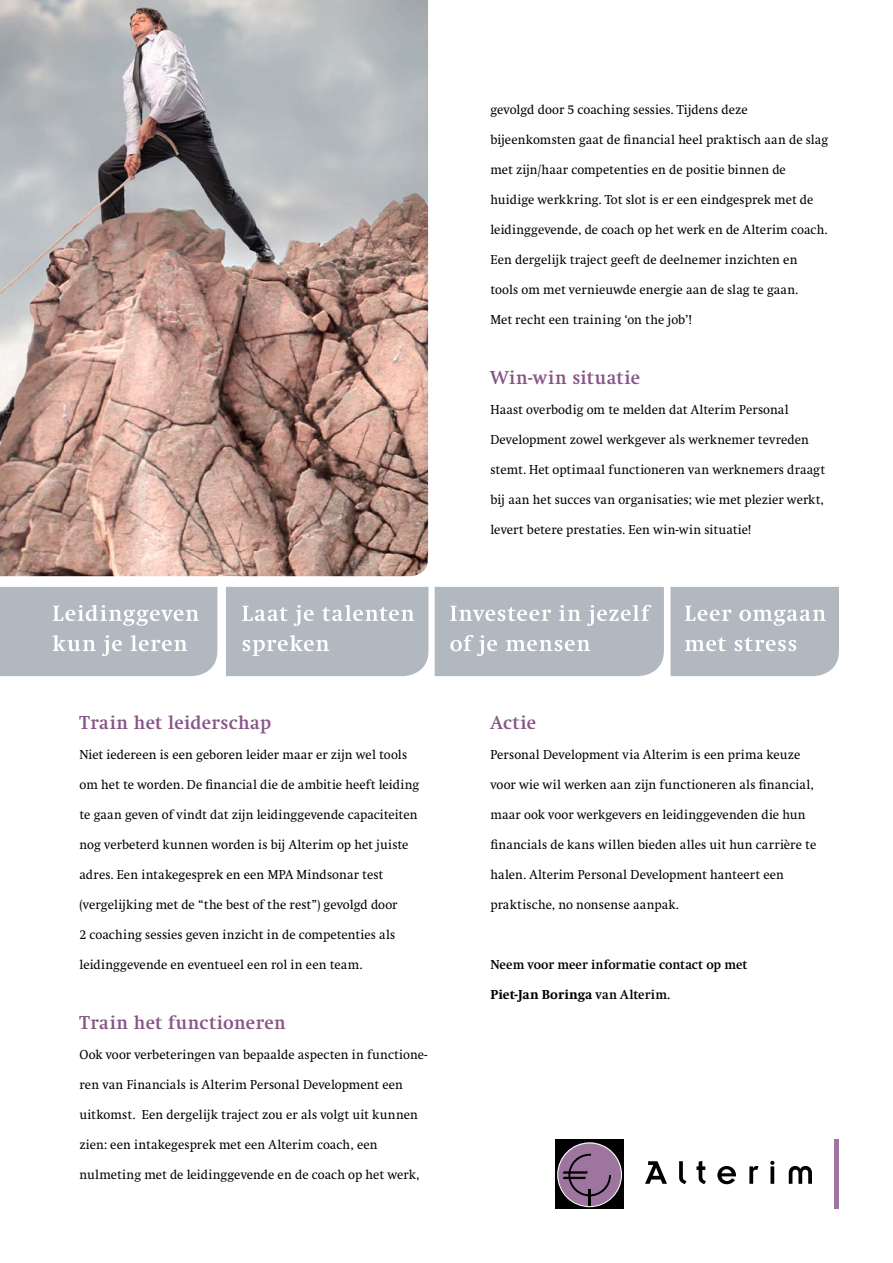
<style>
.page{position:relative;width:893px;height:1263px;background:#fff}
.page>*{position:absolute;margin:0;border:0;box-sizing:border-box;transform-origin:0 0}
.Standaard{font:700 19.5px "Swift";letter-spacing:.03em;color:#865688;scale:.95 1}
.Standaard-2{font:13.5px "Swift";letter-spacing:.005em;color:#000;scale:.95 1}
.Standaard-3{font:700 13.5px "Swift";color:#000;scale:.95 1}
.Standaard-4{font:800 13.5px "Swift";letter-spacing:.005em;color:#000;scale:.95 1}
.s1{font-weight:700}
</style>
<div class="page">
<img style="left:0;top:0;width:428px;height:576px">
<div style="left:556px;top:1140px;width:68px;height:69px;background:#000"></div>
<svg style="left:557px;top:1142px;width:65px;height:65px"></svg>
<div style="left:559px;top:1144px;width:61px;height:62px;background:#9d759e;border-radius:50%"></div>
<div style="left:559px;top:1144px;width:62px;height:62px;border:1px solid #9d759e;border-radius:50%"></div>
<svg style="left:563px;top:1154px;width:48px;height:52px"></svg>
<hr style="left:835px;top:1140px;width:4px;height:69px;background:#9d759e">
<svg style="left:645px;top:1161px;width:22px;height:23px"></svg>
<svg style="left:679px;top:1161px;width:7px;height:23px"></svg>
<svg style="left:696px;top:1161px;width:10px;height:23px"></svg>
<svg style="left:717px;top:1166px;width:19px;height:18px"></svg>
<svg style="left:749px;top:1166px;width:9px;height:18px"></svg>
<svg style="left:770px;top:1161px;width:4px;height:4px"></svg>
<svg style="left:770px;top:1166px;width:4px;height:18px"></svg>
<svg style="left:789px;top:1166px;width:23px;height:18px"></svg>
<svg style="left:0;top:587px;width:217px;height:89px;background:#b8bdc4"></svg>
<svg style="left:226px;top:587px;width:202px;height:89px;background:#b7bdc4"></svg>
<svg style="left:435px;top:587px;width:229px;height:89px;background:#b8bdc5"></svg>
<svg style="left:670px;top:587px;width:169px;height:89px;background:#b8bec5"></svg>
<p class="Standaard-2" style="left:490px;top:102px;width:272px">gevolgd door 5 coaching sessies. Tijdens deze</p>
<p class="Standaard-2" style="left:490px;top:132px;width:357px">bijeenkomsten gaat de financial heel praktisch aan de slag</p>
<p class="Standaard-2" style="left:490px;top:162px;width:312px">met zijn/haar competenties en de positie binnen de</p>
<p class="Standaard-2" style="left:490px;top:192px;width:341px">huidige werkkring. Tot slot is er een eindgesprek met de</p>
<p class="Standaard-2" style="left:490px;top:222px;width:356px">leidinggevende, de coach op het werk en de Alterim coach.</p>
<p class="Standaard-2" style="left:490px;top:252px;width:325px">Een dergelijk traject geeft de deelnemer inzichten en</p>
<p class="Standaard-2" style="left:490px;top:282px;width:325px">tools om met vernieuwde energie aan de slag te gaan.</p>
<p class="Standaard-2" style="left:490px;top:312px;width:213px">Met recht een training ‘on the job’!</p>
<p class="Standaard" style="left:490px;top:367px;width:159px">Win-win situatie</p>
<p class="Standaard-2" style="left:490px;top:402px;width:316px">Haast overbodig om te melden dat Alterim Personal</p>
<p class="Standaard-2" style="left:490px;top:432px;width:337px">Development zowel werkgever als werknemer tevreden</p>
<p class="Standaard-2" style="left:490px;top:462px;width:354px">stemt. Het optimaal functioneren van werknemers draagt</p>
<p class="Standaard-2" style="left:490px;top:492px;width:353px">bij aan het succes van organisaties; wie met plezier werkt,</p>
<p class="Standaard-2" style="left:490px;top:522px;width:276px">levert betere prestaties. Een win-win situatie!</p>
<p class="Standaard" style="left:80px;top:712px;width:203px">Train het leiderschap</p>
<p class="Standaard-2" style="left:80px;top:747px;width:346px">Niet iedereen is een geboren leider maar er zijn wel tools</p>
<p class="Standaard-2" style="left:80px;top:777px;width:359px">om het te worden. De financial die de ambitie heeft leiding</p>
<p class="Standaard-2" style="left:80px;top:807px;width:357px">te gaan geven of vindt dat zijn leidinggevende capaciteiten</p>
<p class="Standaard-2" style="left:80px;top:837px;width:348px">nog verbeterd kunnen worden is bij Alterim op het juiste</p>
<p class="Standaard-2" style="left:80px;top:867px;width:321px">adres. Een intakegesprek en een MPA Mindsonar test</p>
<p class="Standaard-2" style="left:80px;top:897px;width:336px">(vergelijking met de “the best of the rest”) gevolgd door</p>
<p class="Standaard-2" style="left:80px;top:927px;width:334px">2 coaching sessies geven inzicht in de competenties als</p>
<p class="Standaard-2" style="left:80px;top:957px;width:299px">leidinggevende en eventueel een rol in een team.</p>
<p class="Standaard" style="left:80px;top:1012px;width:219px">Train het functioneren</p>
<p class="Standaard-2" style="left:80px;top:1047px;width:368px">Ook voor verbeteringen van bepaalde aspecten in functione-</p>
<p class="Standaard-2" style="left:80px;top:1077px;width:342px">ren van Financials is Alterim Personal Development een</p>
<p class="Standaard-2" style="left:80px;top:1107px;width:358px">uitkomst. Een dergelijk traject zou er als volgt uit kunnen</p>
<p class="Standaard-2" style="left:80px;top:1137px;width:315px">zien: een intakegesprek met een Alterim coach, een</p>
<p class="Standaard-2" style="left:80px;top:1167px;width:359px">nulmeting met de leidinggevende en de coach op het werk,</p>
<p class="Standaard" style="left:490px;top:712px;width:49px">Actie</p>
<p class="Standaard-2" style="left:490px;top:747px;width:328px">Personal Development via Alterim is een prima keuze</p>
<p class="Standaard-2" style="left:490px;top:777px;width:342px">voor wie wil werken aan zijn functioneren als financial,</p>
<p class="Standaard-2" style="left:490px;top:807px;width:333px">maar ook voor werkgevers en leidinggevenden die hun</p>
<p class="Standaard-2" style="left:490px;top:837px;width:344px">financials de kans willen bieden alles uit hun carrière te</p>
<p class="Standaard-2" style="left:490px;top:867px;width:311px">halen. Alterim Personal Development hanteert een</p>
<p class="Standaard-2" style="left:490px;top:897px;width:200px">praktische, no nonsense aanpak.</p>
<p class="Standaard-3" style="left:490px;top:957px;width:272px">Neem voor meer informatie contact op met</p>
<p class="Standaard-4" style="left:490px;top:987px;width:190px">Piet-Jan Boringa <span class="s1">van Alterim.</span></p>
</div>
